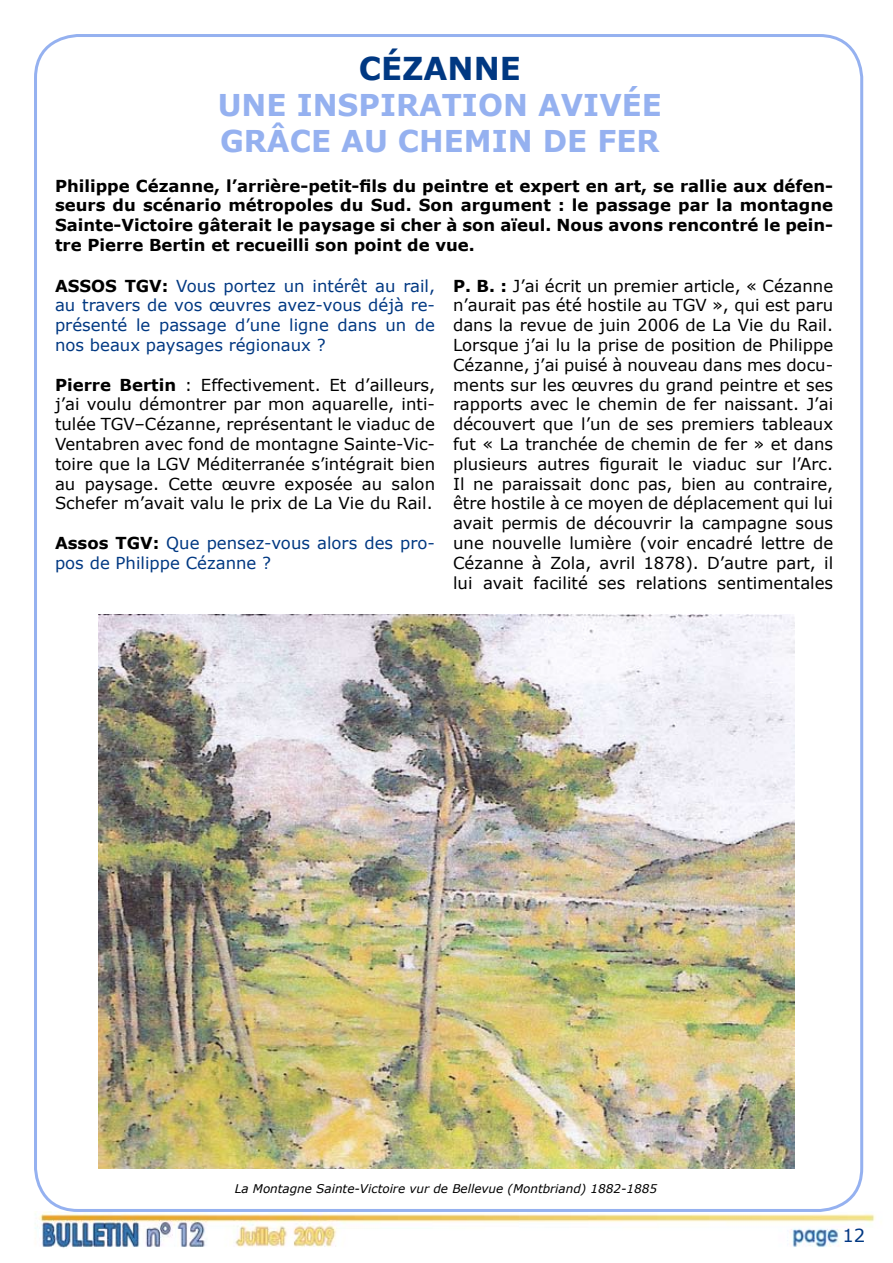
<style>
.page{position:relative;width:893px;height:1263px;background:#fff}
.page>*{position:absolute;margin:0;border:0;box-sizing:border-box;transform-origin:0 0}
.t1{font:700 31.5px "Verdana";color:#003882}
.t2{font:700 30px/36px "Verdana";color:#95b1f0}
.t3{font:18px "Verdana";color:#003882}
.t4{font:16.5px/19.8px "Verdana";color:#000;text-align:justify}
.t5{font:700 16.5px/19.8px "Verdana";color:#000;text-align:justify}
.t6{font:16.5px/19.8px "Verdana";color:#003882;text-align:justify}
.t7{font:italic 12px "Verdana";color:#000}
.s1{font-weight:700;color:#000}
.s2{font-weight:700}
</style>
<div class="page">
<img style="left:35px;top:1212px;width:841px;height:36px">
<img style="left:99px;top:614px;width:695px;height:554px">
<h1 class="t1" style="left:359px;top:48px;width:164px">Cézanne</h1>
<h2 class="t2" style="left:218px;top:86px;width:342px">Une inspiration aviv</h2>
<h2 class="t2" style="left:220px;top:86px;width:443px;text-indent:402px">ée grâce au chemin de fer</h2>
<p class="t5" style="left:55px;top:175px;width:780px">Philippe Cézanne, l’arrière-petit-fils du peintre et expert en art, se rallie aux défen&shy;seurs du scénario métropoles du Sud. Son argument : le passage par la montagne Sainte-Victoire gâterait le paysage si cher à son aïeul. Nous avons rencontré le pein&shy;tre Pierre Bertin et recueilli son point de vue.</p>
<p class="t6" style="left:55px;top:275px;width:382px;text-indent:70px"><span class="s1">TGV:</span> Vous portez un intérêt au rail, au travers de vos œuvres avez-vous déjà re&shy;présenté le passage d’une ligne dans un de nos beaux paysages régionaux ?</p>
<p class="t4" style="left:55px;top:374px;width:382px"><span class="s2">Pierre Bertin</span> : Effectivement. Et d’ailleurs, j’ai voulu démontrer par mon aquarelle, inti&shy;tulée TGV–Cézanne, représentant le viaduc de Ventabren avec fond de montagne Sainte-Vic&shy;toire que la LGV Méditerranée s’intégrait bien au paysage. Cette œuvre exposée au salon Schefer m’avait valu le prix de La Vie du Rail.</p>
<p class="t6" style="left:55px;top:533px;width:382px"><span class="s1">Assos TGV:</span> Que pensez-vous alors des pro&shy;pos de Philippe Cézanne ?</p>
<p class="t5" style="left:55px;top:275px;width:26px">ASSOS</p>
<p class="t4" style="left:453px;top:275px;width:382px"><span class="s2">P. B. :</span> J’ai écrit un premier article, « Cézanne n’aurait pas été hostile au TGV », qui est paru dans la revue de juin 2006 de La Vie du Rail.<br>Lorsque j’ai lu la prise de position de Philippe Cézanne, j’ai puisé à nouveau dans mes docu&shy;ments sur les œuvres du grand peintre et ses rapports avec le chemin de fer naissant. J’ai découvert que l’un de ses premiers tableaux fut « La tranchée de chemin de fer » et dans plusieurs autres figurait le viaduc sur l’Arc.<br>Il ne paraissait donc pas, bien au contraire, être hostile à ce moyen de déplacement qui lui avait permis de découvrir la campagne sous une nouvelle lumière (voir encadré lettre de Cézanne à Zola, avril 1878). D’autre part, il lui avait facilité ses relations sentimentales</p>
<p class="t7" style="left:235px;top:1181px;width:424px">La Montagne Sainte-Victoire vur de Bellevue (Montbriand) 1882-1885</p>
<p class="t3" style="left:842px;top:1224px;width:24px">12</p>
</div>
